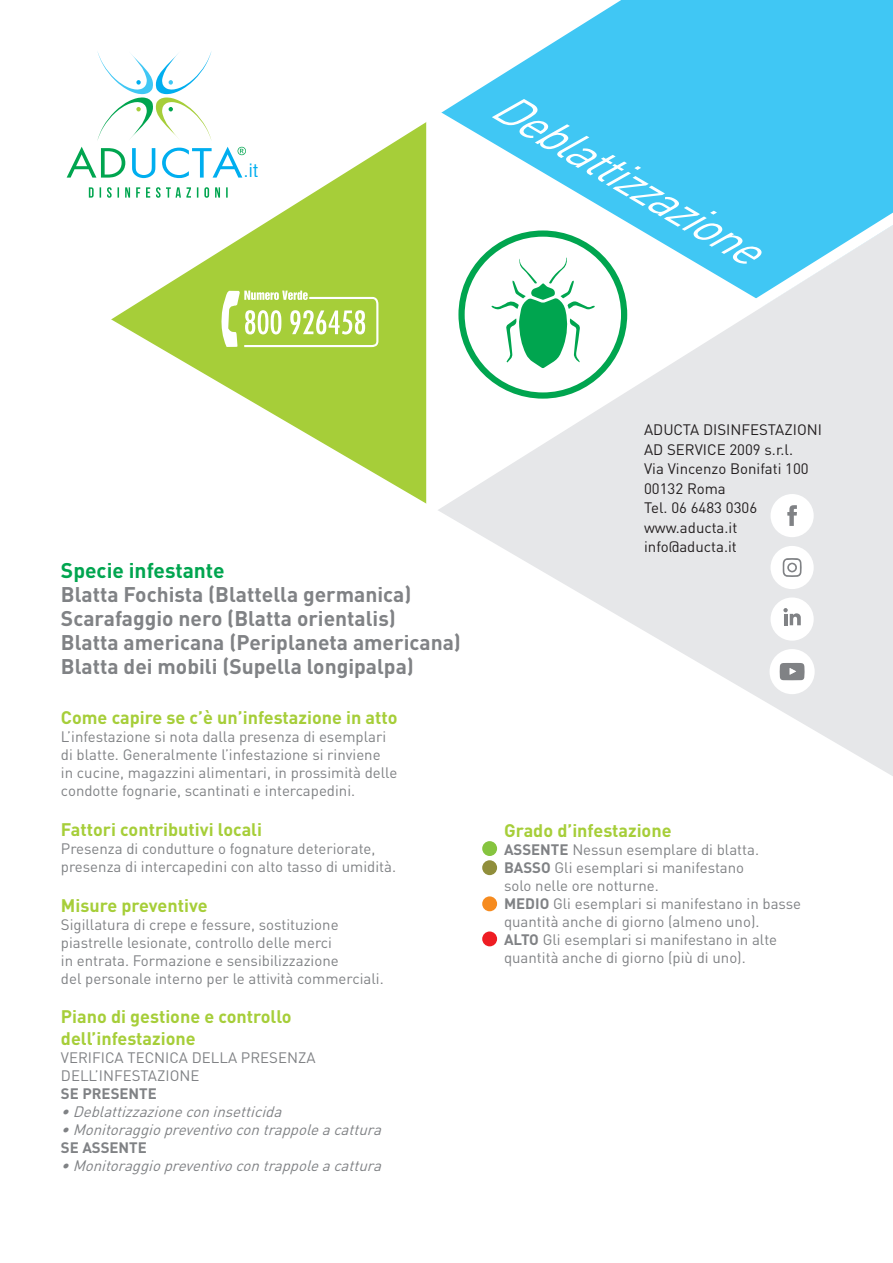
<style>
.page{position:relative;width:893px;height:1263px;background:#fff}
.page>*{position:absolute;margin:0;border:0;box-sizing:border-box;transform-origin:0 0}
.t1{font:italic 45px "DIN";color:#fff}
.t2{font:700 21px/24px "DIN";color:#808285}
.t3{font:700 21px "DIN";color:#00a54f}
.t4{font:700 18px/21.6px "DIN";color:#a6ce39}
.t5{font:condensed 18px "Helvetica";color:#00aeef}
.t6{font:15px/18px "DIN";color:#808285}
.t7{font:italic 15px "DIN";color:#808285}
.t8{font:15px/19.5px "DIN";color:#231f20}
.t9{font:700 15px "DIN";color:#808285}
.s1{font-weight:700}
</style>
<div class="page">
<svg style="left:326px;top:445px;width:567px;height:331px"></svg>
<svg style="left:66px;top:51px;width:322px;height:394px"></svg>
<svg style="left:168px;top:51px;width:220px;height:267px"></svg>
<svg style="left:388px;top:0;width:505px;height:540px"></svg>
<div style="left:482px;top:841px;width:15px;height:15px;background:#86c43f;border-radius:50%"></div>
<div style="left:482px;top:860px;width:15px;height:15px;background:#908e3b;border-radius:50%"></div>
<div style="left:482px;top:896px;width:15px;height:15px;background:#f68b1f;border-radius:50%"></div>
<div style="left:482px;top:931px;width:15px;height:15px;background:#ee1d23;border-radius:50%"></div>
<svg style="left:770px;top:494px;width:44px;height:43px"></svg>
<svg style="left:217px;top:291px;width:161px;height:56px"></svg>
<svg style="left:458px;top:230px;width:169px;height:169px"></svg>
<svg style="left:770px;top:546px;width:44px;height:43px"></svg>
<div style="left:789px;top:564px;width:6px;height:7px;background:#fff;border-radius:50%"></div>
<svg style="left:770px;top:597px;width:44px;height:44px"></svg>
<svg style="left:769px;top:649px;width:46px;height:45px"></svg>
<p class="t5" style="left:244px;top:159px;width:16px">.it</p>
<h1 class="t1" style="left:511px;top:76px;width:301px;rotate:31deg">Deblattizzazione</h1>
<h2 class="t3" style="left:61px;top:557px;width:165px">Specie infestante</h2>
<h2 class="t2" style="left:61px;top:581px;width:402px">Blatta Fochista (Blattella germanica)<br>Scarafaggio nero (Blatta orientalis)<br>Blatta americana (Periplaneta americana)<br>Blatta dei mobili (Supella longipalpa)</h2>
<p class="t4" style="left:61px;top:706px;width:338px">Come capire se c’è un’infestazione in atto</p>
<p class="t6" style="left:61px;top:728px;width:338px">L’infestazione si nota dalla presenza di esemplari di blatte. Generalmente l’infestazione si rinviene<br>in cucine, magazzini alimentari, in prossimità delle condotte fognarie, scantinati e intercapedini.</p>
<p class="t4" style="left:61px;top:818px;width:203px">Fattori contributivi locali</p>
<p class="t6" style="left:61px;top:839px;width:337px">Presenza di condutture o fognature deteriorate, presenza di intercapedini con alto tasso di umidità.</p>
<p class="t4" style="left:61px;top:893px;width:148px">Misure preventive</p>
<p class="t6" style="left:61px;top:915px;width:324px">Sigillatura di crepe e fessure, sostituzione piastrelle lesionate, controllo delle merci<br>in entrata. Formazione e sensibilizzazione<br>del personale interno per le attività commerciali.</p>
<p class="t4" style="left:61px;top:1005px;width:232px">Piano di gestione e controllo dell’infestazione</p>
<p class="t6" style="left:61px;top:1048px;width:256px">VERIFICA TECNICA DELLA PRESENZA<br>DELL’INFESTAZIONE</p>
<p class="t9" style="left:61px;top:1084px;width:97px">SE PRESENTE</p>
<p class="t7" style="left:61px;top:1102px;width:227px">•Deblattizzazioneconinsetticida</p>
<p class="t7" style="left:61px;top:1120px;width:326px">•Monitoraggiopreventivocontrappoleacattura</p>
<p class="t9" style="left:61px;top:1138px;width:88px">SE ASSENTE</p>
<p class="t7" style="left:61px;top:1156px;width:326px">•Monitoraggiopreventivocontrappoleacattura</p>
<p class="t8" style="left:644px;top:420px;width:179px">ADUCTA DISINFESTAZIONI<br>AD SERVICE 2009 s.r.l.<br>Via Vincenzo Bonifati 100<br>00132 Roma<br>Tel. 06 6483 0306 www.aducta.it info@aducta.it</p>
<p class="t4" style="left:504px;top:819px;width:169px">Grado d’infestazione</p>
<p class="t6" style="left:504px;top:840px;width:299px"><span class="s1">ASSENTE</span> Nessun esemplare di blatta.<br><span class="s1">BASSO</span> Gli esemplari si manifestano<br>solo nelle ore notturne.<br><span class="s1">MEDIO</span> Gli esemplari si manifestano in basse quantità anche di giorno (almeno uno).<br><span class="s1">ALTO</span> Gli esemplari si manifestano in alte quantità anche di giorno (più di uno).</p>
</div>
